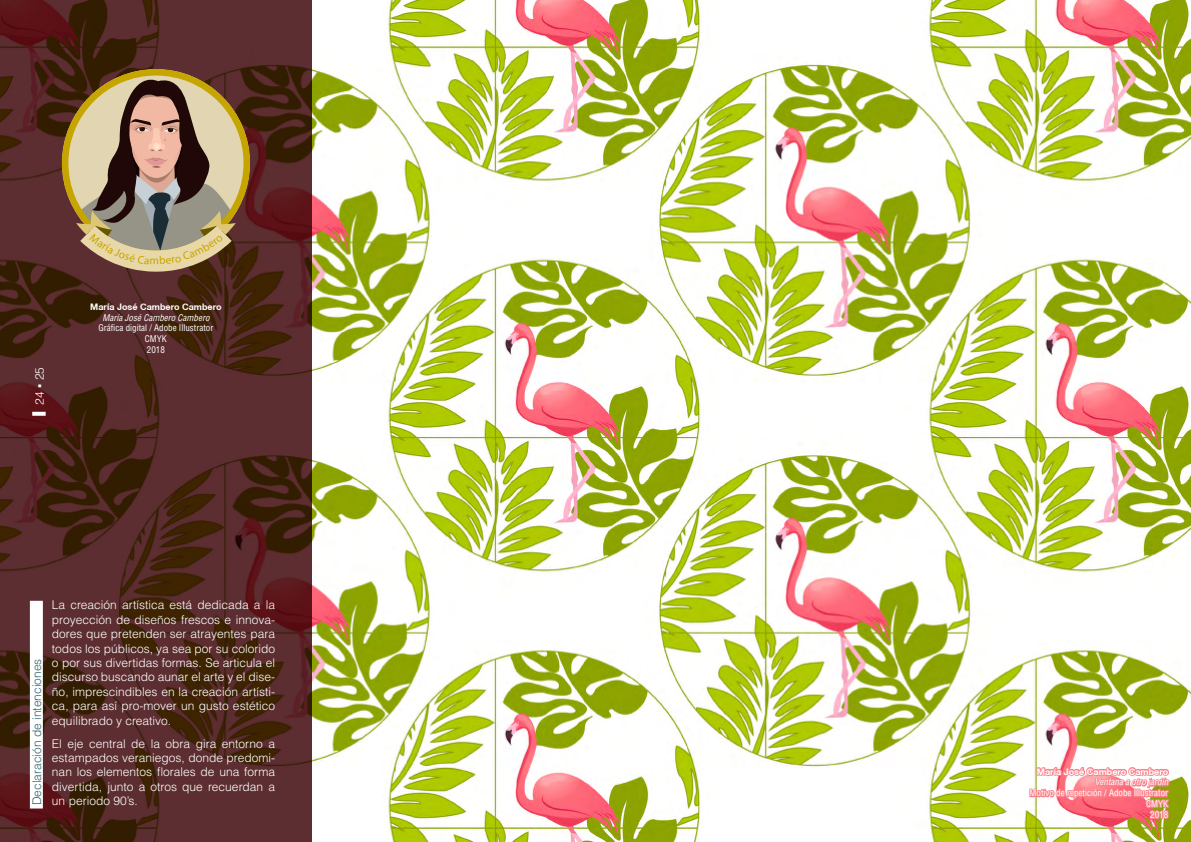
<style>
.page{position:relative;width:1191px;height:842px;background:#fff}
.page>*{position:absolute;margin:0;border:0;box-sizing:border-box;transform-origin:0 0}
.t1{font:300 12px/14.4px "Helvetica LT Std";color:#fff;text-align:justify}
.t2{font:300 12px "Helvetica LT Std";color:#346469}
.t3{font:condensed 9px/10.8px "Helvetica LT Std";color:#fff;text-align:center}
.s1{font-family:"Impact";font-weight:400}
.s2{font-family:"Helvetica Neue CE";font-weight:700;font-stretch:normal}
.s3{font-style:italic}
</style>
<div class="page">
<img style="left:312px;top:0;width:879px;height:842px">
<svg style="left:0;top:0;width:312px;height:842px;background:#512721"></svg>
<div style="left:30px;top:601px;width:13px;height:207px;background:#fff"></div>
<svg style="left:1028px;top:757px;width:144px;height:85px"></svg>
<svg style="left:32px;top:412px;width:14px;height:4px"></svg>
<svg style="left:62px;top:69px;width:188px;height:203px;background:#9a8264"></svg>
<p class="t1" style="left:32px;top:405px;width:39px;rotate:-90deg">24 <span class="s1">▪</span> 25</p>
<p class="t3" style="left:90px;top:301px;width:133px"><span class="s2">María José Cambero Cambero<br></span><span class="s3">María José Cambero Cambero<br></span>Gráfica digital / Adobe Illustrator<br>CMYK<br>2018</p>
<p class="t2" style="left:29px;top:805px;width:148px;rotate:-90deg">Declaración de intenciones</p>
<p class="t1" style="left:52px;top:598px;width:225px">La creación artística está dedicada a la proyección de diseños frescos e innova&shy;dores que pretenden ser atrayentes para todos los públicos, ya sea por su colorido o por sus divertidas formas. Se articula el discurso buscando aunar el arte y el dise&shy;ño, imprescindibles en la creación artísti&shy;ca, para así pro-mover un gusto estético equilibrado y creativo.</p>
<p class="t1" style="left:52px;top:736px;width:225px">El eje central de la obra gira entorno a estampados veraniegos, donde predomi&shy;nan los elementos florales de una forma divertida, junto a otros que recuerdan a un periodo 90’s.</p>
<p class="t3" style="left:1029px;top:766px;width:140px;text-align:right"><span class="s2">María José Cambero Cambero<br></span><span class="s3">Ventana a otro jardín<br></span>Motivo de repetición / Adobe Illustrator<br>CMYK<br>2018</p>
</div>
